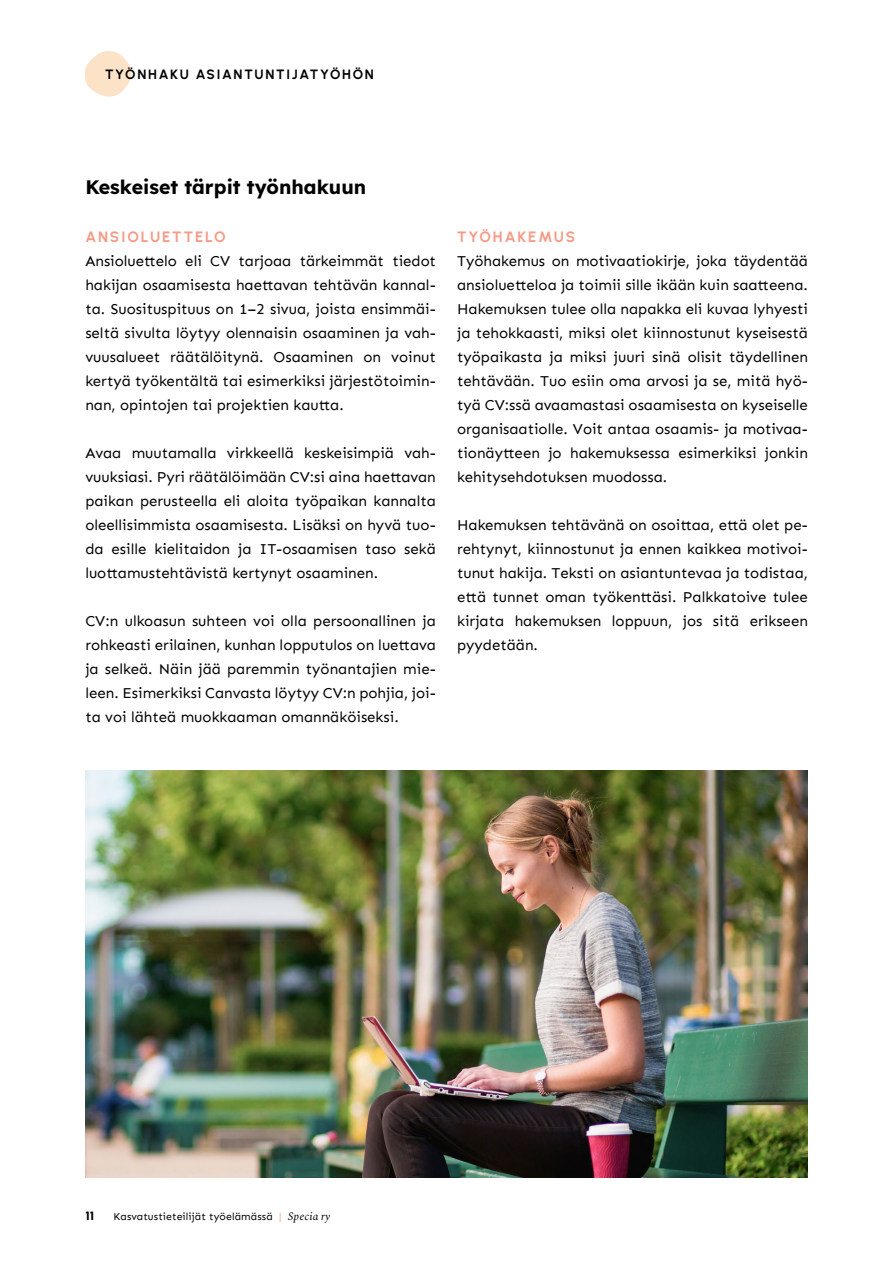
<style>
.page{position:relative;width:893px;height:1263px;background:#fff}
.page>*{position:absolute;margin:0;border:0;box-sizing:border-box;transform-origin:0 0}
.Otsikko_2{font:700 19.5px "Lexend Deca";color:#000}
.Leipis{font:15px/24px "Sen";color:#000;text-align:justify}
.Otsikko_3{font:700 15px "Urbanist";letter-spacing:.13em;color:#f69985}
.Yläviite{font:700 13.5px "Urbanist";letter-spacing:.13em;color:#000}
.t1{font:900 12px "Urbanist";color:#000}
.t2{font:10.5px "Sen";letter-spacing:.01em;color:#000}
.s1{color:#f69985}
.s2{font-family:"Spectral";font-style:italic;font-size:11.25px}
</style>
<div class="page">
<svg style="left:85px;top:51px;width:47px;height:46px"></svg>
<img style="left:85px;top:770px;width:723px;height:408px">
<p class="Yläviite" style="left:105px;top:65px;width:270px">TYÖNHAKU ASIANTUNTIJATYÖHÖN</p>
<p class="Otsikko_2" style="left:85px;top:173px;width:282px">Keskeiset tärpit työnhakuun</p>
<p class="Otsikko_3" style="left:85px;top:227px;width:142px">ANSIOLUETTELO</p>
<p class="Leipis" style="left:85px;top:249px;width:352px">Ansioluettelo eli CV tarjoaa tärkeimmät tiedot hakijan osaamisesta haettavan tehtävän kannal&shy;ta. Suosituspituus on 1–2 sivua, joista ensimmäi&shy;seltä sivulta löytyy olennaisin osaaminen ja vah&shy;vuusalueet räätälöitynä. Osaaminen on voinut kertyä työkentältä tai esimerkiksi järjestötoimin&shy;nan, opintojen tai projektien kautta.</p>
<p class="Leipis" style="left:85px;top:441px;width:352px">Avaa muutamalla virkkeellä keskeisimpiä vah&shy;vuuksiasi. Pyri räätälöimään CV:si aina haettavan paikan perusteella eli aloita työpaikan kannalta oleellisimmista osaamisesta. Lisäksi on hyvä tuo&shy;da esille kielitaidon ja IT-osaamisen taso sekä luottamustehtävistä kertynyt osaaminen.</p>
<p class="Leipis" style="left:85px;top:609px;width:352px">CV:n ulkoasun suhteen voi olla persoonallinen ja rohkeasti erilainen, kunhan lopputulos on luettava ja selkeä. Näin jää paremmin työnantajien mie&shy;leen. Esimerkiksi Canvasta löytyy CV:n pohjia, joi&shy;ta voi lähteä muokkaaman omannäköiseksi.</p>
<p class="Otsikko_3" style="left:457px;top:227px;width:120px">TYÖHAKEMUS</p>
<p class="Leipis" style="left:457px;top:249px;width:352px">Työhakemus on motivaatiokirje, joka täydentää ansioluetteloa ja toimii sille ikään kuin saatteena.<br>Hakemuksen tulee olla napakka eli kuvaa lyhyesti ja tehokkaasti, miksi olet kiinnostunut kyseisestä työpaikasta ja miksi juuri sinä olisit täydellinen tehtävään. Tuo esiin oma arvosi ja se, mitä hyö&shy;tyä CV:ssä avaamastasi osaamisesta on kyseiselle organisaatiolle. Voit antaa osaamis- ja motivaa&shy;tionäytteen jo hakemuksessa esimerkiksi jonkin kehitysehdotuksen muodossa.</p>
<p class="Leipis" style="left:457px;top:513px;width:352px">Hakemuksen tehtävänä on osoittaa, että olet pe&shy;rehtynyt, kiinnostunut ja ennen kaikkea motivoi&shy;tunut hakija. Teksti on asiantuntevaa ja todistaa, että tunnet oman työkenttäsi. Palkkatoive tulee kirjata hakemuksen loppuun, jos sitä erikseen pyydetään.</p>
<p class="t1" style="left:85px;top:1208px;width:10px">11</p>
<p class="t2" style="left:114px;top:1211px;width:218px">Kasvatustieteilijät työelämässä <span class="s1">|</span> <span class="s2">Specia ry</span></p>
</div>
